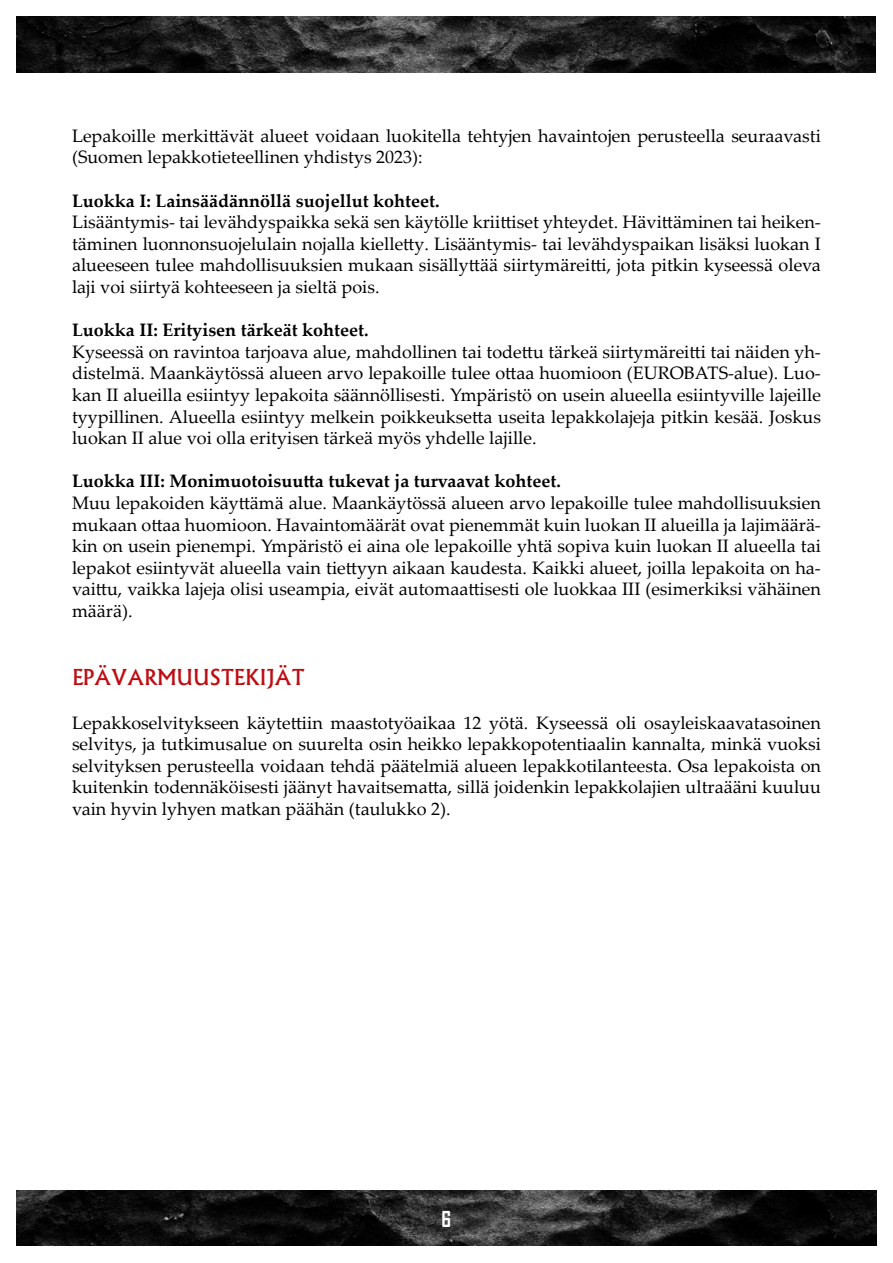
<style>
.page{position:relative;width:893px;height:1263px;background:#fff}
.page>*{position:absolute;margin:0;border:0;box-sizing:border-box;transform-origin:0 0}
.Perusotsikko{font:500 21px "Albertus";color:#bf0c12}
.t1{font:700 21px "Agency FB";color:#fff}
.Perusteksti{font:18px/21.6px "Palatino Linotype";color:#000;text-align:justify}
.Perusteksti-2{font:700 18px "Palatino Linotype";color:#000}
</style>
<div class="page">
<img style="left:17px;top:1191px;width:859px;height:55px">
<img style="left:17px;top:17px;width:859px;height:55px">
<p class="Perusteksti" style="left:72px;top:124px;width:750px">Lepakoille merkittävät alueet voidaan luokitella tehtyjen havaintojen perusteella seuraavasti (Suomen lepakkotieteellinen yhdistys 2023):</p>
<p class="Perusteksti-2" style="left:72px;top:188px;width:369px">Luokka I: Lainsäädännöllä suojellut kohteet.</p>
<p class="Perusteksti" style="left:72px;top:210px;width:750px">Lisääntymis- tai levähdyspaikka sekä sen käytölle kriittiset yhteydet. Hävittäminen tai heiken&shy;täminen luonnonsuojelulain nojalla kielletty. Lisääntymis- tai levähdyspaikan lisäksi luokan I alueeseen tulee mahdollisuuksien mukaan sisällyttää siirtymäreitti, jota pitkin kyseessä oleva laji voi siirtyä kohteeseen ja sieltä pois.</p>
<p class="Perusteksti-2" style="left:72px;top:317px;width:298px">Luokka II: Erityisen tärkeät kohteet.</p>
<p class="Perusteksti" style="left:72px;top:340px;width:750px">Kyseessä on ravintoa tarjoava alue, mahdollinen tai todettu tärkeä siirtymäreitti tai näiden yh&shy;distelmä. Maankäytössä alueen arvo lepakoille tulee ottaa huomioon (EUROBATS-alue). Luo&shy;kan II alueilla esiintyy lepakoita säännöllisesti. Ympäristö on usein alueella esiintyville lajeille tyypillinen. Alueella esiintyy melkein poikkeuksetta useita lepakkolajeja pitkin kesää. Joskus luokan II alue voi olla erityisen tärkeä myös yhdelle lajille.</p>
<p class="Perusteksti-2" style="left:72px;top:468px;width:490px">Luokka III: Monimuotoisuutta tukevat ja turvaavat kohteet.</p>
<p class="Perusteksti" style="left:72px;top:491px;width:750px">Muu lepakoiden käyttämä alue. Maankäytössä alueen arvo lepakoille tulee mahdollisuuksien mukaan ottaa huomioon. Havaintomäärät ovat pienemmät kuin luokan II alueilla ja lajimäärä&shy;kin on usein pienempi. Ympäristö ei aina ole lepakoille yhtä sopiva kuin luokan II alueella tai lepakot esiintyvät alueella vain tiettyyn aikaan kaudesta. Kaikki alueet, joilla lepakoita on ha&shy;vaittu, vaikka lajeja olisi useampia, eivät automaattisesti ole luokkaa III (esimerkiksi vähäinen määrä).</p>
<p class="Perusotsikko" style="left:72px;top:665px;width:234px">EPÄVARMUUSTEKIJÄT</p>
<p class="Perusteksti" style="left:72px;top:711px;width:750px">Lepakkoselvitykseen käytettiin maastotyöaikaa 12 yötä. Kyseessä oli osayleiskaavatasoinen selvitys, ja tutkimusalue on suurelta osin heikko lepakkopotentiaalin kannalta, minkä vuoksi selvityksen perusteella voidaan tehdä päätelmiä alueen lepakkotilanteesta. Osa lepakoista on kuitenkin todennäköisesti jäänyt havaitsematta, sillä joidenkin lepakkolajien ultraääni kuuluu vain hyvin lyhyen matkan päähän (taulukko 2).</p>
<p class="t1" style="left:442px;top:1206px;width:11px">6</p>
</div>
